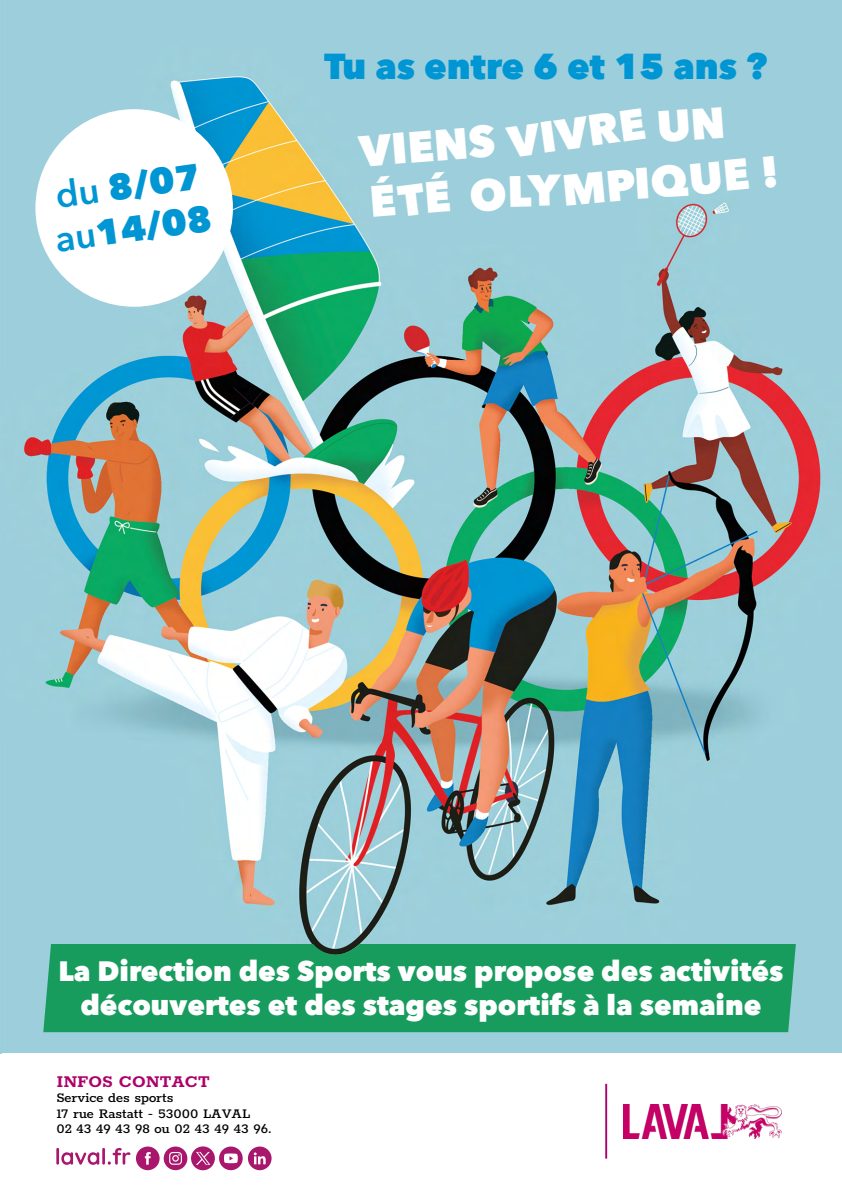
<style>
.page{position:relative;width:842px;height:1191px;background:#fff}
.page>*{position:absolute;margin:0;border:0;box-sizing:border-box;transform-origin:0 0}
.t1{font:800 43.6px "Avenir Next";color:#fff}
.t2{font:800 36px/43.2px "Avenir Next";color:#0096d3}
.t3{font:800 28px/33.6px "Avenir Next";color:#fff;text-align:center}
.t4{font:700 19px "Rokkitt";color:#ad006a}
.t5{font:500 15.2px/15.2px "Rokkitt";color:#000}
.s1{font-weight:600}
</style>
<div class="page">
<img style="left:1px;top:0;width:841px;height:1054px">
<img style="left:623px;top:1104px;width:159px;height:35px">
<hr style="left:605px;top:1083px;width:2px;height:75px;background:#ad006a">
<div style="left:43px;top:944px;width:753px;height:88px;background:#189c5e"></div>
<div style="left:35px;top:109px;width:198px;height:198px;background:#fff;border-radius:50%"></div>
<svg style="left:56px;top:1148px;width:74px;height:16px"></svg>
<svg style="left:136px;top:1146px;width:136px;height:24px"></svg>
<div style="left:371px;top:155px;width:406px;height:62px;background:#9ccfdb"></div>
<div style="left:658px;top:106px;width:65px;height:37px;background:#9ccfdb"></div>
<p class="t2" style="left:46px;top:175px;width:159px;rotate:-8deg"><span class="s1">du</span> 8/07 <span class="s1">au</span>14/08</p>
<p class="t2" style="left:324px;top:44px;width:445px">Tu as entre 6 et 15 ans ?</p>
<h1 class="t1" style="left:357px;top:125px;width:138px;rotate:-5deg">VIENS</h1>
<h1 class="t1" style="left:504px;top:116px;width:140px;rotate:-8deg">VIVRE</h1>
<p class="t3" style="left:59px;top:954px;width:726px">La Direction des Sports vous propose des activités découvertes et des stages sportifs à la semaine</p>
<p class="t4" style="left:56px;top:1069px;width:155px">INFOS CONTACT</p>
<p class="t5" style="left:56px;top:1089px;width:217px">Service des sports<br>17 rue Rastatt - 53000 LAVAL<br>02 43 49 43 98 ou 02 43 49 43 96.</p>
</div>
